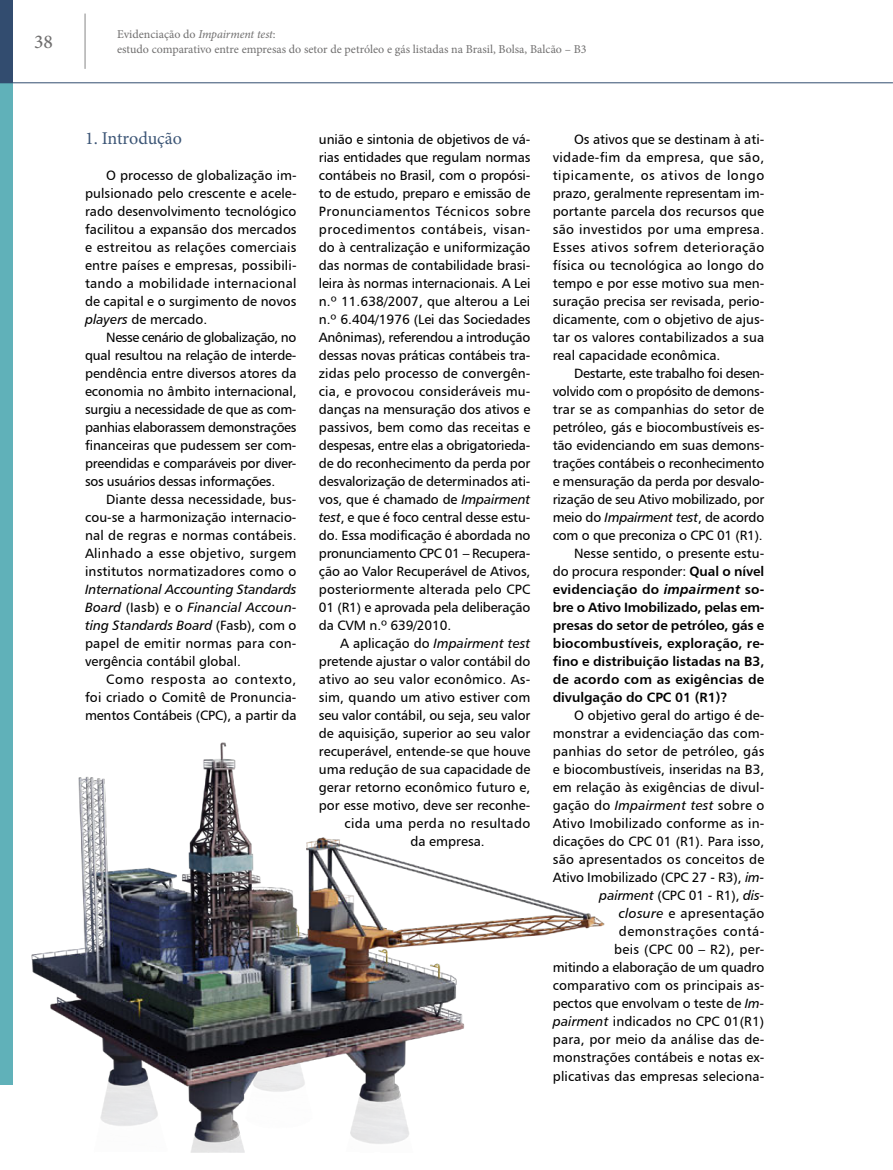
<style>
.page{position:relative;width:893px;height:1170px;background:#fff}
.page>*{position:absolute;margin:0;border:0;box-sizing:border-box;transform-origin:0 0}
.t1{font:500 19.5px "Minion Pro";color:#706f6f}
.ARTIGO_titulo_1{font:18px "Minion Pro";color:#3c5576}
.ARTIGO_texto{font:13.5px/18px "Humanist 777 BT Roman B";color:#000;text-align:justify}
.ARTIGO_texto-2{font:13.5px/18px "Humanist 777 BT Bold B";letter-spacing:-.005em;color:#000;text-align:justify}
.ARTIGO_texto-3{font:13.5px "Humanist 777 BT Italic B";color:#000}
.ARTIGO_texto-4{font:13.5px "Humanist 777 BT Roman B";letter-spacing:.025em;color:#000}
.t2{font:12px/15px "Minion Pro";color:#706f6f}
.s1{font-style:italic}
.s2{font-family:"Humanist 777 BT Italic B"}
.s3{font-family:"Humanist 777 BT Roman B"}
.s4{font-family:"Humanist 777 BT Bold Italic B"}
</style>
<div class="page">
<div style="left:0;top:82px;width:13px;height:1002px;background:#60b1b9"></div>
<div style="left:0;top:0;width:13px;height:82px;background:#324c6f"></div>
<hr style="left:85px;top:14px;width:1px;height:55px;background:#878787">
<hr style="left:0;top:82px;width:893px;height:1px;background:#324c6f">
<img style="left:31px;top:742px;width:574px;height:410px">
<h1 class="t1" style="left:34px;top:29px;width:20px">38</h1>
<p class="t2" style="left:117px;top:27px;width:471px">Evidenciação do <span class="s1">Impairment test</span>:<br>estudo comparativo entre empresas do setor de petróleo e gás listadas na Brasil, Bolsa, Balcão – B3</p>
<p class="ARTIGO_titulo_1" style="left:85px;top:126px;width:98px">1. Introdução</p>
<p class="ARTIGO_texto" style="left:85px;top:166px;width:213px;text-indent:21px">O processo de globalização im&shy;pulsionado pelo crescente e acele&shy;rado desenvolvimento tecnológico facilitou a expansão dos mercados e estreitou as relações comerciais entre países e empresas, possibili&shy;tando a mobilidade internacional de capital e o surgimento de novos <span class="s2">players</span> de mercado.</p>
<p class="ARTIGO_texto" style="left:85px;top:328px;width:213px;text-indent:21px">Nesse cenário de globalização, no qual resultou na relação de interde&shy;pendência entre diversos atores da economia no âmbito internacional, surgiu a necessidade de que as com&shy;panhias elaborassem demonstrações financeiras que pudessem ser com&shy;preendidas e comparáveis por diver&shy;sos usuários dessas informações.</p>
<p class="ARTIGO_texto" style="left:85px;top:490px;width:213px;text-indent:21px">Diante dessa necessidade, bus&shy;cou-se a harmonização internacio&shy;nal de regras e normas contábeis.<br>Alinhado a esse objetivo, surgem institutos normatizadores como o <span class="s2">International Accounting Standards Board</span> (Iasb) e o <span class="s2">Financial Accoun&shy;ting Standards Board</span> (Fasb), com o papel de emitir normas para con&shy;vergência contábil global.</p>
<p class="ARTIGO_texto" style="left:85px;top:670px;width:213px;text-indent:21px">Como resposta ao contexto, foi criado o Comitê de Pronuncia&shy;mentos Contábeis (CPC), a partir da</p>
<p class="ARTIGO_texto" style="left:319px;top:130px;width:213px">união e sintonia de objetivos de vá&shy;rias entidades que regulam normas contábeis no Brasil, com o propósi&shy;to de estudo, preparo e emissão de Pronunciamentos Técnicos sobre procedimentos contábeis, visan&shy;do à centralização e uniformização das normas de contabilidade brasi&shy;leira às normas internacionais. A Lei n.º 11.638/2007, que alterou a Lei n.º 6.404/1976 (Lei das Sociedades Anônimas), referendou a introdução dessas novas práticas contábeis tra&shy;zidas pelo processo de convergên&shy;cia, e provocou consideráveis mu&shy;danças na mensuração dos ativos e passivos, bem como das receitas e despesas, entre elas a obrigatorieda&shy;de do reconhecimento da perda por desvalorização de determinados ati&shy;vos, que é chamado de <span class="s2">Impairment test</span>, e que é foco central desse estu&shy;do. Essa modificação é abordada no pronunciamento CPC 01 – Recupera&shy;ção ao Valor Recuperável de Ativos, posteriormente alterada pelo CPC 01 (R1) e aprovada pela deliberação da CVM n.º 639/2010.</p>
<p class="ARTIGO_texto-3" style="left:340px;top:635px;width:192px"><span class="s3">A aplicação do</span> Impairment test</p>
<p class="ARTIGO_texto" style="left:319px;top:652px;width:213px">pretende ajustar o valor contábil do</p>
<p class="ARTIGO_texto" style="left:319px;top:670px;width:213px">ativo ao seu valor econômico. As-</p>
<p class="ARTIGO_texto" style="left:319px;top:688px;width:213px">sim, quando um ativo estiver com</p>
<p class="ARTIGO_texto" style="left:319px;top:706px;width:213px">seu valor contábil, ou seja, seu valor</p>
<p class="ARTIGO_texto" style="left:319px;top:724px;width:213px">de aquisição, superior ao seu valor</p>
<p class="ARTIGO_texto" style="left:319px;top:742px;width:213px">recuperável, entende-se que houve</p>
<p class="ARTIGO_texto" style="left:319px;top:760px;width:213px">uma redução de sua capacidade de</p>
<p class="ARTIGO_texto" style="left:319px;top:778px;width:213px">gerar retorno econômico futuro e,</p>
<p class="ARTIGO_texto" style="left:319px;top:796px;width:213px">por esse motivo, deve ser reconhe-</p>
<p class="ARTIGO_texto-4" style="left:344px;top:815px;width:187px">cida uma perda no resultado</p>
<p class="ARTIGO_texto" style="left:410px;top:832px;width:76px">da empresa.</p>
<p class="ARTIGO_texto" style="left:553px;top:130px;width:213px;text-indent:21px">Os ativos que se destinam à ati&shy;vidade-fim da empresa, que são, tipicamente, os ativos de longo prazo, geralmente representam im&shy;portante parcela dos recursos que são investidos por uma empresa.<br>Esses ativos sofrem deterioração física ou tecnológica ao longo do tempo e por esse motivo sua men&shy;suração precisa ser revisada, perio&shy;dicamente, com o objetivo de ajus&shy;tar os valores contabilizados a sua real capacidade econômica.</p>
<p class="ARTIGO_texto" style="left:553px;top:364px;width:213px;text-indent:21px">Destarte, este trabalho foi desen&shy;volvido com o propósito de demons&shy;trar se as companhias do setor de petróleo, gás e biocombustíveis es&shy;tão evidenciando em suas demons&shy;trações contábeis o reconhecimento e mensuração da perda por desvalo&shy;rização de seu Ativo mobilizado, por meio do <span class="s2">Impairment test</span>, de acordo com o que preconiza o CPC 01 (R1).</p>
<p class="ARTIGO_texto-2" style="left:553px;top:544px;width:213px;text-indent:21px"><span class="s3">Nesse sentido, o presente estu&shy;do procura responder:</span> Qual o nível evidenciação do <span class="s4">impairment</span> so&shy;bre o Ativo Imobilizado, pelas em&shy;presas do setor de petróleo, gás e biocombustíveis, exploração, re&shy;fino e distribuição listadas na B3, de acordo com as exigências de divulgação do CPC 01 (R1)?</p>
<p class="ARTIGO_texto" style="left:553px;top:706px;width:213px;text-align:right">O objetivo geral do artigo é de&shy;monstrar a evidenciação das com&shy;panhias do setor de petróleo, gás e biocombustíveis, inseridas na B3, em relação às exigências de divul&shy;gação do <span class="s2">Impairment test</span> sobre o<br>Ativo Imobilizado conforme as in&shy;dicações do CPC 01 (R1). Para isso, são apresentados os conceitos de<br>Ativo Imobilizado (CPC 27 - R3), <span class="s2">im&shy;pairment</span> (CPC 01 - R1), <span class="s2">dis&shy;closure</span> e apresentação demonstrações contá-<br>beis (CPC 00 – R2), per-<br>mitindo a elaboração de um quadro comparativo com os principais as&shy;pectos que envolvam o teste de <span class="s2">Im&shy;pairment</span> indicados no CPC 01(R1) para, por meio da análise das de&shy;monstrações contábeis e notas ex&shy;plicativas das empresas seleciona-</p>
</div>
